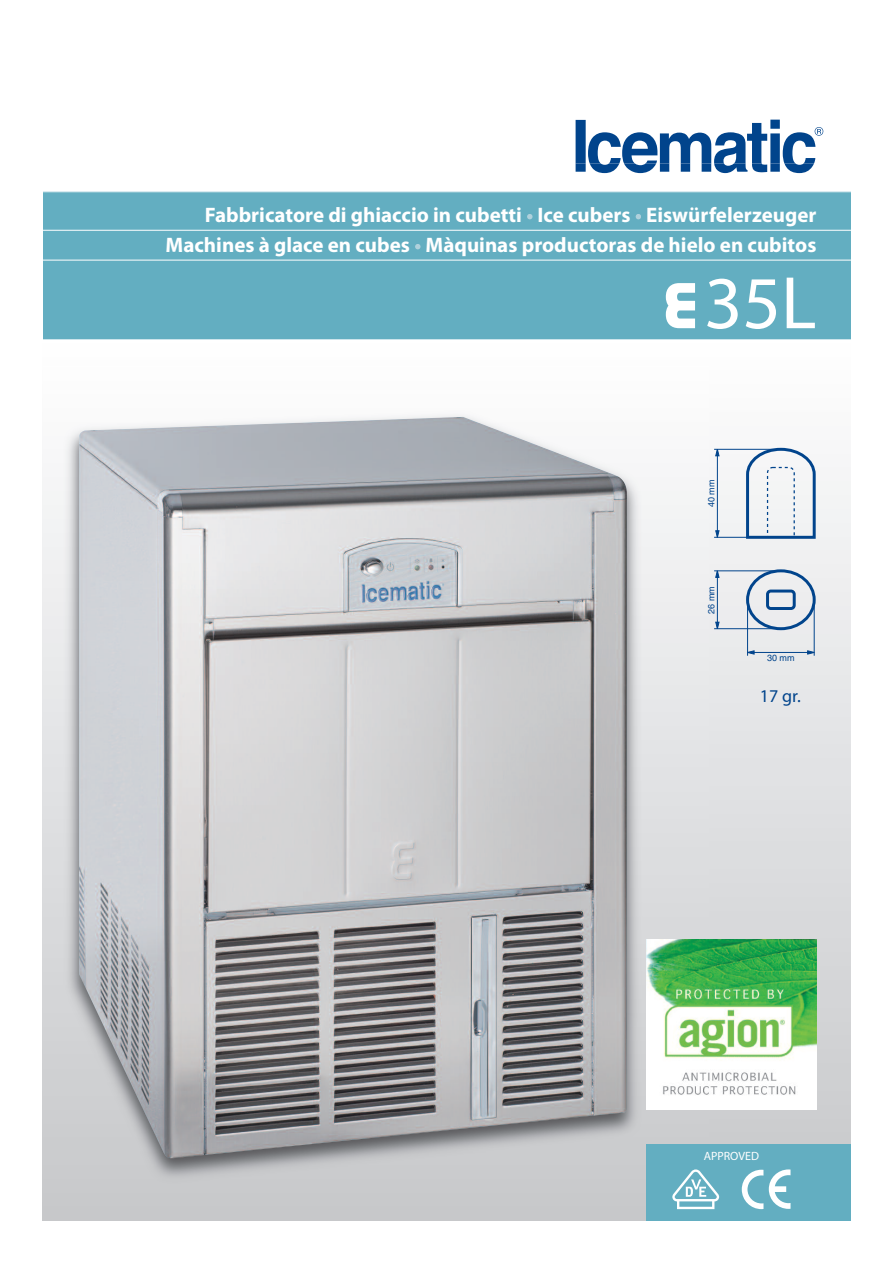
<style>
.page{position:relative;width:893px;height:1263px;background:#fff}
.page>*{position:absolute;margin:0;border:0;box-sizing:border-box;transform-origin:0 0}
.t1{font:75px "Myriad Pro";color:#fff}
.t2{font:700 21px/30px "Myriad Pro";color:#fff;text-align:right}
.t3{font:18px "Myriad Pro";color:#01448c}
.t4{font:12px "Myriad Pro";color:#fff}
.t5{font:9px "Helvetica";color:#01448c}
</style>
<div class="page">
<div style="left:43px;top:340px;width:807px;height:880px;background:linear-gradient(to bottom,#fcfcfd,#c6c7ca)"></div>
<img style="left:44px;top:366px;width:664px;height:855px">
<img style="left:79px;top:417px;width:548px;height:741px">
<div style="left:43px;top:191px;width:807px;height:149px;background:#63aec1"></div>
<svg style="left:527px;top:214px;width:5px;height:5px"></svg>
<svg style="left:636px;top:214px;width:5px;height:5px"></svg>
<svg style="left:415px;top:244px;width:6px;height:5px"></svg>
<svg style="left:666px;top:283px;width:29px;height:45px"></svg>
<div style="left:646px;top:1144px;width:204px;height:76px;background:#63aec1"></div>
<svg style="left:672px;top:1169px;width:47px;height:40px"></svg>
<svg style="left:742px;top:1170px;width:21px;height:39px"></svg>
<svg style="left:769px;top:1169px;width:21px;height:40px"></svg>
<div style="left:746px;top:569px;width:70px;height:61px;border:3px solid #01448c;border-radius:50%"></div>
<div style="left:766px;top:589px;width:30px;height:21px;border:3px solid #01448c;border-radius:3px"></div>
<hr style="left:714px;top:570px;width:67px;height:1px;background:#01448c">
<hr style="left:714px;top:628px;width:67px;height:1px;background:#01448c">
<hr style="left:717px;top:571px;width:1px;height:58px;background:#01448c">
<hr style="left:747px;top:600px;width:1px;height:56px;background:#01448c">
<hr style="left:814px;top:600px;width:1px;height:56px;background:#01448c">
<hr style="left:747px;top:652px;width:67px;height:1px;background:#01448c">
<svg style="left:715px;top:621px;width:5px;height:9px"></svg>
<svg style="left:715px;top:570px;width:5px;height:8px"></svg>
<svg style="left:807px;top:650px;width:8px;height:5px"></svg>
<svg style="left:747px;top:650px;width:8px;height:5px"></svg>
<svg style="left:745px;top:446px;width:71px;height:94px"></svg>
<hr style="left:714px;top:449px;width:67px;height:1px;background:#01448c">
<hr style="left:714px;top:537px;width:33px;height:1px;background:#01448c">
<hr style="left:717px;top:449px;width:1px;height:88px;background:#01448c">
<svg style="left:715px;top:530px;width:5px;height:8px"></svg>
<svg style="left:715px;top:448px;width:5px;height:9px"></svg>
<svg style="left:576px;top:120px;width:247px;height:53px"></svg>
<hr style="left:21px;top:230px;width:851px;height:1px;background:#fff">
<hr style="left:21px;top:191px;width:851px;height:1px;background:#fff">
<hr style="left:21px;top:339px;width:851px;height:1px;background:#fff">
<hr style="left:21px;top:260px;width:851px;height:1px;background:#fff">
<img style="left:646px;top:940px;width:170px;height:170px">
<p class="t2" style="left:166px;top:202px;width:652px">Fabbricatore di ghiaccio in cubetti Ice cubers Eiswürfelerzeuger<br>Machines à glace en cubes Màquinas productoras de hielo en cubitos</p>
<h1 class="t1" style="left:704px;top:275px;width:114px">35L</h1>
<p class="t5" style="left:708px;top:507px;width:29px;rotate:-90deg">40 mm</p>
<p class="t5" style="left:708px;top:613px;width:29px;rotate:-90deg">26 mm</p>
<p class="t5" style="left:767px;top:655px;width:29px">30 mm</p>
<p class="t3" style="left:760px;top:690px;width:42px">17 gr.</p>
<p class="t4" style="left:704px;top:1152px;width:57px">APPROVED</p>
</div>
